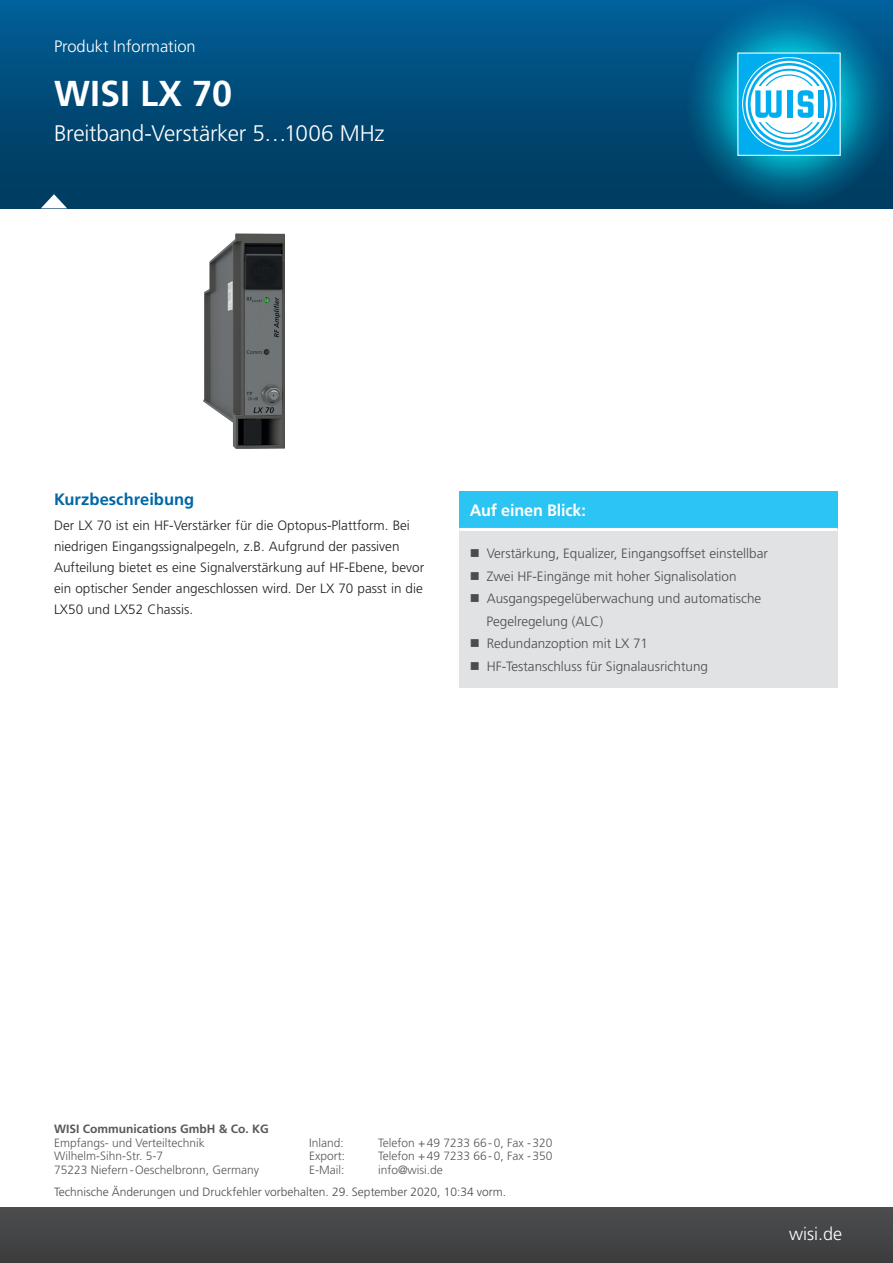
<style>
.page{position:relative;width:893px;height:1263px;background:#fff}
.page>*{position:absolute;margin:0;border:0;box-sizing:border-box;transform-origin:0 0}
.t1{font:700 36px "Frutiger LT Std";color:#fff}
.t2{font:300 22.5px "Frutiger LT Std";letter-spacing:-.01em;color:#fff}
.t3{font:300 18px "Frutiger LT Std";color:#fff}
.t4{font:300 16.5px "Frutiger LT Std";color:#fff}
.t5{font:700 16.5px "Frutiger LT Std";color:#0166a5}
.t6{font:700 16.5px "Frutiger LT Std";letter-spacing:-.01em;color:#fff}
.t7{font:300 13.5px/21px "Frutiger LT Std";color:#231f20}
.t8{font:300 13.5px/22.5px "Frutiger LT Std";color:#4b4c4d}
.t9{font:300 12px "Frutiger LT Std";color:#57585a}
.t10{font:300 12px "Frutiger LT Std";color:#4b4c4d}
.t11{font:700 12px "Frutiger LT Std";color:#57585a}
</style>
<div class="page">
<div style="left:0;top:0;width:893px;height:208px;background:linear-gradient(to bottom,#015e97,#00385b)"></div>
<div style="left:685px;top:2px;width:208px;height:205px;background:linear-gradient(to bottom,#01659c,#004163);border-radius:50%"></div>
<svg style="left:698px;top:13px;width:182px;height:182px;background:#006790"></svg>
<svg style="left:711px;top:29px;width:156px;height:150px;background:#0993b2"></svg>
<div style="left:738px;top:53px;width:102px;height:102px;background:#00aeef"></div>
<svg style="left:742px;top:57px;width:94px;height:94px"></svg>
<svg style="left:743px;top:58px;width:92px;height:92px"></svg>
<svg style="left:746px;top:61px;width:86px;height:87px"></svg>
<svg style="left:748px;top:63px;width:82px;height:82px"></svg>
<div style="left:751px;top:66px;width:77px;height:77px;background:#fff;border-radius:50%"></div>
<div style="left:819px;top:90px;width:5px;height:28px;background:#00aeef"></div>
<svg style="left:755px;top:68px;width:65px;height:73px"></svg>
<div style="left:0;top:1208px;width:893px;height:55px;background:#454647"></div>
<svg style="left:41px;top:194px;width:26px;height:14px"></svg>
<img style="left:203px;top:233px;width:81px;height:215px">
<div style="left:459px;top:491px;width:378px;height:38px;background:#2bc4f3"></div>
<div style="left:459px;top:529px;width:378px;height:159px;background:#e1e2e4"></div>
<hr style="left:459px;top:528px;width:378px;height:3px;background:#fff">
<p class="t4" style="left:54px;top:37px;width:143px">Produkt Information</p>
<h1 class="t1" style="left:54px;top:73px;width:180px">WISI LX 70</h1>
<h2 class="t2" style="left:54px;top:120px;width:332px">Breitband-Verstärker 5…1006 MHz</h2>
<p class="t5" style="left:54px;top:489px;width:142px">Kurzbeschreibung</p>
<p class="t7" style="left:54px;top:515px;width:372px">Der LX 70 ist ein HF-Verstärker für die Optopus-Plattform. Bei niedrigen Eingangssignalpegeln, z.B. Aufgrund der passiven Aufteilung bietet es eine Signalverstärkung auf HF-Ebene, bevor ein optischer Sender angeschlossen wird. Der LX 70 passt in die LX50 und LX52 Chassis.</p>
<p class="t6" style="left:470px;top:501px;width:118px">Auf einen Blick:</p>
<p class="t8" style="left:486px;top:542px;width:283px">Verstärkung, Equalizer, Eingangsoffset einstellbar Zwei HF-Eingänge mit hoher Signalisolation Ausgangspegelüberwachung und automatische Pegelregelung (ALC)<br>Redundanzoption mit LX 71<br>HF-Testanschluss für Signalausrichtung</p>
<p class="t11" style="left:54px;top:1122px;width:216px">WISI Communications GmbH &amp; Co. KG</p>
<p class="t9" style="left:54px;top:1136px;width:152px">Empfangs- und Verteiltechnik</p>
<p class="t9" style="left:309px;top:1136px;width:36px">Inland:</p>
<p class="t9" style="left:378px;top:1136px;width:176px">Telefon +49 7233 66-0, Fax -320</p>
<p class="t9" style="left:54px;top:1149px;width:111px">Wilhelm-Sihn-Str. 5-7</p>
<p class="t9" style="left:309px;top:1149px;width:37px">Export:</p>
<p class="t9" style="left:378px;top:1149px;width:176px">Telefon +49 7233 66-0, Fax -350</p>
<p class="t9" style="left:54px;top:1163px;width:207px">75223 Niefern-Oeschelbronn, Germany</p>
<p class="t9" style="left:309px;top:1163px;width:37px">E-Mail:</p>
<p class="t9" style="left:378px;top:1163px;width:66px">info@wisi.de</p>
<p class="t10" style="left:54px;top:1185px;width:454px">Technische Änderungen und Druckfehler vorbehalten. 29. September 2020, 10:34 vorm.</p>
<h3 class="t3" style="left:789px;top:1224px;width:55px">wisi.de</h3>
</div>
